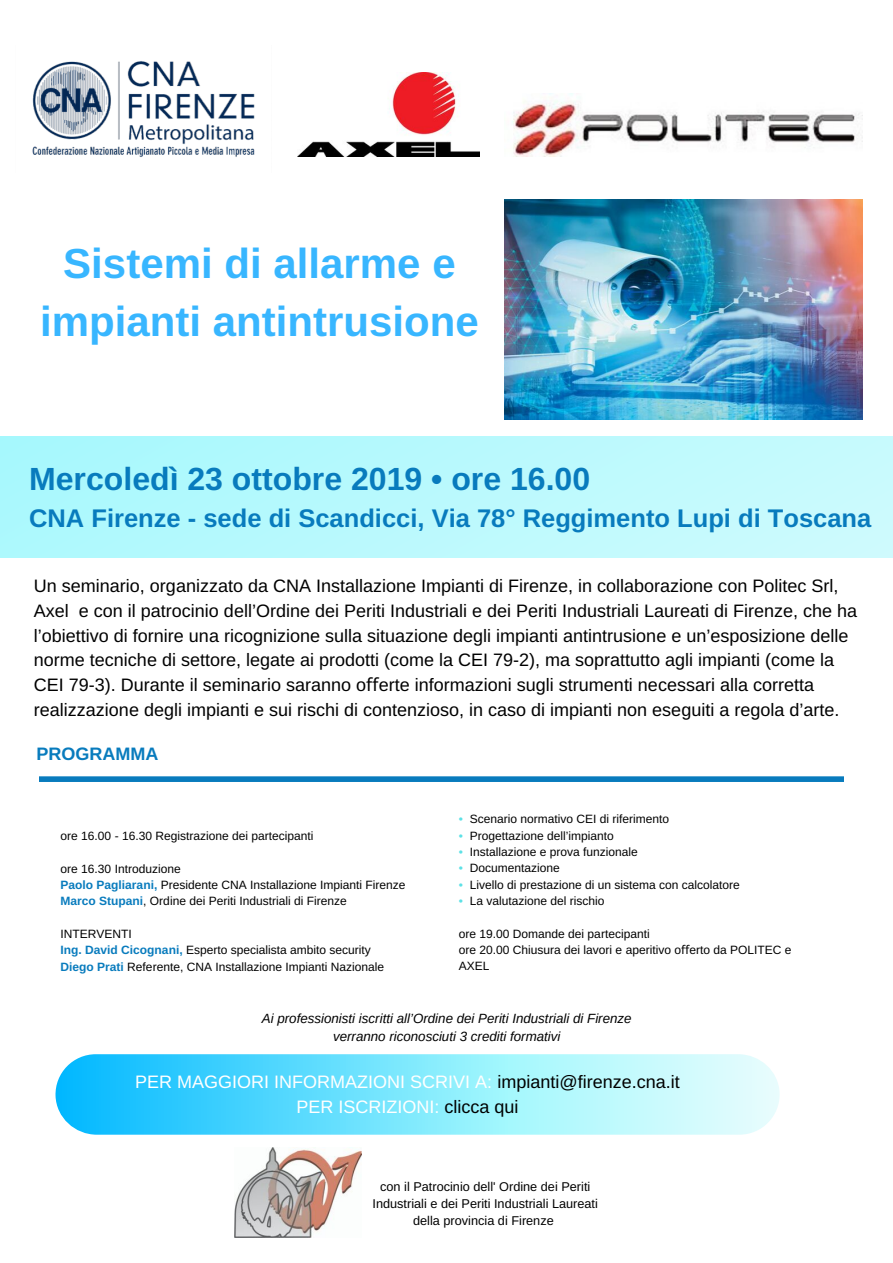
<style>
.page{position:relative;width:893px;height:1263px;background:#fff}
.page>*{position:absolute;margin:0;border:0;box-sizing:border-box;transform-origin:0 0}
.t1{font:700 42px/58.5px "Arimo";color:#38b6ff;text-align:center}
.t2{font:700 32.03px "Arimo";color:#087bbd}
.t3{font:700 25.5px "Arimo";color:#087bbd}
.t4{font:18px/24.8px "Arimo";color:#000}
.t5{font:18px/24.8px "Arimo";color:#fff;text-align:center}
.t6{font:700 18px "Arimo";color:#087bbd}
.t7{font:italic 13.35px/18.1px "Arimo";color:#000;text-align:center}
.t8{font:12.67px/17.2px "Arimo";color:#000;text-align:center}
.t9{font:12px/16.4px "Arimo";color:#000}
.s1{font-family:"Noto Sans"}
.s2{font-weight:700;color:#087bbd}
.s3{color:#5ce1e6}
.s4{color:#000}
</style>
<div class="page">
<img style="left:512px;top:94px;width:348px;height:62px">
<img style="left:32px;top:61px;width:223px;height:96px">
<img style="left:505px;top:199px;width:357px;height:220px">
<div style="left:0;top:437px;width:893px;height:120px;background:linear-gradient(to right,#a9f8fd,#cbfafd)"></div>
<svg style="left:40px;top:776px;width:803px;height:6px;background:#1682c0"></svg>
<svg style="left:55px;top:1054px;width:725px;height:81px;background:#81e5fd"></svg>
<img style="left:235px;top:1147px;width:126px;height:90px">
<img style="left:298px;top:72px;width:182px;height:84px">
<h1 class="t1" style="left:40px;top:234px;width:440px">Sistemi di allarme e impianti antintrusione</h1>
<h2 class="t2" style="left:29px;top:461px;width:562px">Mercoledì 23 ottobre 2019 • ore 16.00</h2>
<h3 class="t3" style="left:29px;top:504px;width:843px">CNA Firenze - sede di Scandicci, Via 78° Reggimento Lupi di Toscana</h3>
<p class="t4" style="left:34px;top:573px;width:825px">Un seminario, organizzato da CNA Installazione Impianti di Firenze, in collaborazione con Politec Srl, Axel e con il patrocinio dell’Ordine dei Periti Industriali e dei Periti Industriali Laureati di Firenze, che ha l’obiettivo di fornire una ricognizione sulla situazione degli impianti antintrusione e un’esposizione delle norme tecniche di settore, legate ai prodotti (come la CEI 79-2), ma soprattutto agli impianti (come la CEI 79-3). Durante il seminario saranno o<span class="s1">ff</span>erte informazioni sugli strumenti necessari alla corretta realizzazione degli impianti e sui rischi di contenzioso, in caso di impianti non eseguiti a regola d’arte.</p>
<p class="t6" style="left:36px;top:743px;width:123px">PROGRAMMA</p>
<p class="t9" style="left:61px;top:828px;width:254px">ore 16.00 - 16.30 Registrazione dei partecipanti</p>
<p class="t9" style="left:61px;top:860px;width:346px">ore 16.30 Introduzione<br><span class="s2">Paolo Pagliarani,</span> Presidente CNA Installazione Impianti Firenze<br><span class="s2">Marco Stupani</span>, Ordine dei Periti Industriali di Firenze</p>
<p class="t9" style="left:61px;top:926px;width:325px">INTERVENTI<br><span class="s2">Ing. David Cicognani,</span> Esperto specialista ambito security<br><span class="s2">Diego Prati</span> Referente, CNA Installazione Impianti Nazionale</p>
<p class="t9" style="left:459px;top:811px;width:212px"><span class="s3">•</span> Scenario normativo CEI di riferimento</p>
<p class="t9" style="left:459px;top:827px;width:156px"><span class="s3">•</span> Progettazione dell’impianto</p>
<p class="t9" style="left:459px;top:844px;width:181px"><span class="s3">•</span> Installazione e prova funzionale</p>
<p class="t9" style="left:459px;top:860px;width:102px"><span class="s3">•</span> Documentazione</p>
<p class="t9" style="left:459px;top:876px;width:283px"><span class="s3">•</span> Livello di prestazione di un sistema con calcolatore</p>
<p class="t9" style="left:459px;top:893px;width:147px"><span class="s3">•</span> La valutazione del rischio</p>
<p class="t9" style="left:459px;top:925px;width:334px">ore 19.00 Domande dei partecipanti<br>ore 20.00 Chiusura dei lavori e aperitivo o<span class="s1">ff</span>erto da POLITEC e<br>AXEL</p>
<p class="t7" style="left:262px;top:1009px;width:371px">Ai professionisti iscritti all’Ordine dei Periti Industriali di Firenze verranno riconosciuti 3 crediti formativi</p>
<p class="t5" style="left:135px;top:1070px;width:546px">PER MAGGIORI INFORMAZIONI SCRIVI A: <span class="s4">impianti@firenze.cna.it<br></span>PER ISCRIZIONI: <span class="s4">clicca qui</span></p>
<p class="t8" style="left:372px;top:1178px;width:227px">con il Patrocinio dell' Ordine dei Periti<br>Industriali e dei Periti Industriali Laureati della provincia di Firenze</p>
</div>
